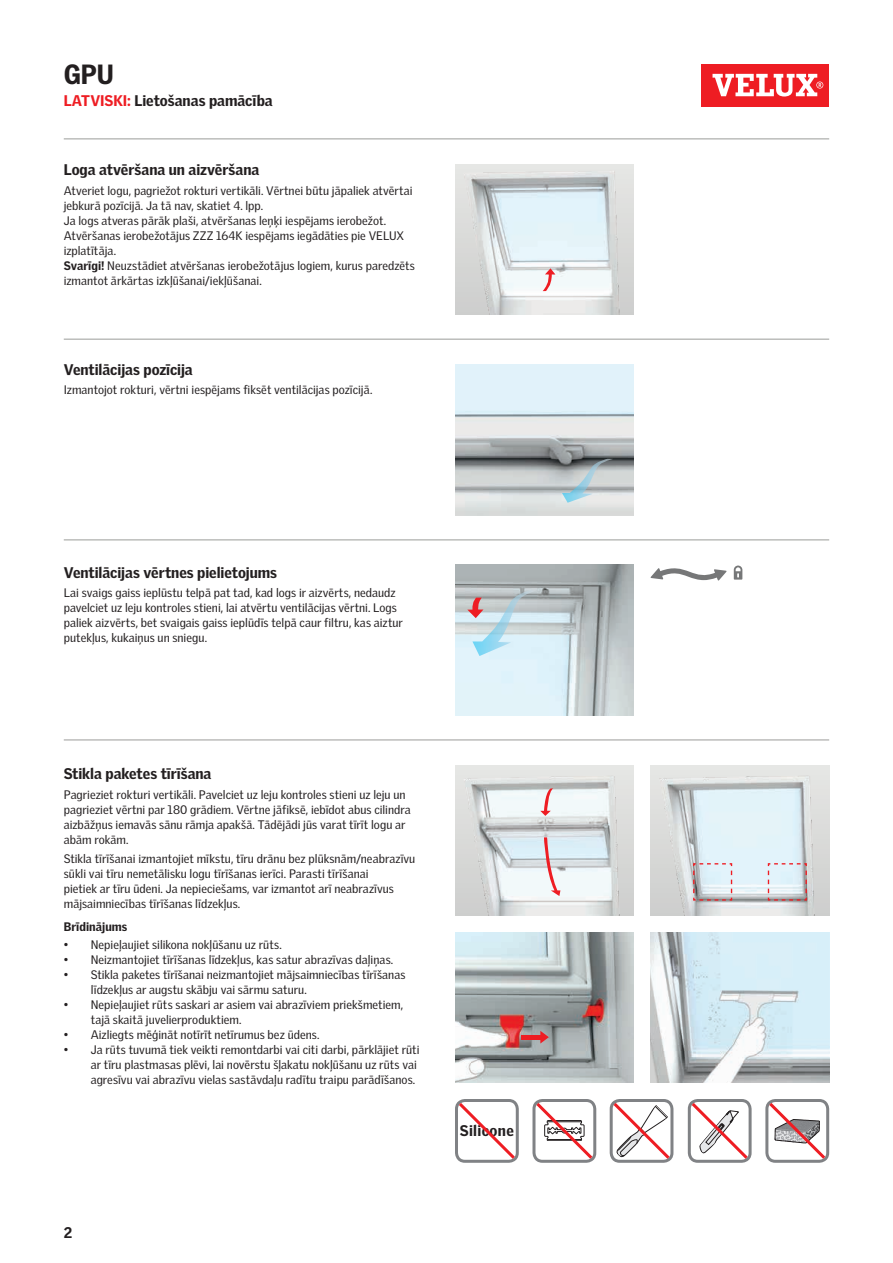
<style>
.page{position:relative;width:893px;height:1263px;background:#fff}
.page>*{position:absolute;margin:0;border:0;box-sizing:border-box;transform-origin:0 0}
.t1{font:900 27px "Velux Gothic";color:#231f20}
.t2{font:900 15px "Velux Gothic";letter-spacing:-.005em;color:#231f20}
.t3{font:900 15px "Velux Gothic";letter-spacing:.025em;color:#231f20}
.t4{font:12px/15px "Velux Gothic";letter-spacing:.005em;color:#231f20}
.t5{font:900 12px "Velux Gothic";letter-spacing:.005em;color:#231f20}
.s1{color:#ee1d23}
.s2{font-weight:900}
</style>
<div class="page">
<img style="left:651px;top:765px;width:178px;height:150px">
<img style="left:455px;top:365px;width:179px;height:150px">
<img style="left:455px;top:164px;width:179px;height:151px">
<img style="left:651px;top:932px;width:178px;height:150px">
<div style="left:702px;top:64px;width:127px;height:42px;background:#ee1d23"></div>
<svg style="left:712px;top:74px;width:111px;height:23px"></svg>
<div style="left:688px;top:1099px;width:64px;height:64px;border:3px solid #808285;border-radius:9px"></div>
<svg style="left:688px;top:1100px;width:63px;height:62px"></svg>
<div style="left:610px;top:1099px;width:63px;height:64px;border:3px solid #808285;border-radius:9px"></div>
<svg style="left:610px;top:1100px;width:63px;height:62px"></svg>
<div style="left:765px;top:1099px;width:64px;height:64px;border:3px solid #808285;border-radius:9px"></div>
<svg style="left:766px;top:1100px;width:62px;height:62px"></svg>
<div style="left:532px;top:1099px;width:64px;height:64px;border:3px solid #808285;border-radius:9px"></div>
<svg style="left:533px;top:1100px;width:63px;height:62px"></svg>
<div style="left:455px;top:1099px;width:64px;height:64px;border:3px solid #808285;border-radius:9px"></div>
<svg style="left:456px;top:1100px;width:62px;height:62px"></svg>
<svg style="left:562px;top:459px;width:51px;height:44px"></svg>
<svg style="left:543px;top:268px;width:12px;height:23px"></svg>
<svg style="left:692px;top:862px;width:41px;height:39px"></svg>
<svg style="left:767px;top:862px;width:41px;height:39px"></svg>
<img style="left:455px;top:565px;width:179px;height:150px">
<svg style="left:467px;top:590px;width:70px;height:66px"></svg>
<img style="left:455px;top:765px;width:179px;height:150px">
<svg style="left:544px;top:837px;width:16px;height:59px"></svg>
<svg style="left:540px;top:788px;width:13px;height:28px"></svg>
<img style="left:455px;top:932px;width:179px;height:150px">
<svg style="left:540px;top:1031px;width:9px;height:12px"></svg>
<hr style="left:521px;top:1035px;width:22px;height:4px;background:#ee1d23">
<svg style="left:734px;top:565px;width:8px;height:15px"></svg>
<svg style="left:651px;top:568px;width:75px;height:12px"></svg>
<hr style="left:64px;top:338px;width:765px;height:2px;background:#bcbdbb">
<hr style="left:64px;top:539px;width:765px;height:2px;background:#bcbdbb">
<hr style="left:64px;top:739px;width:765px;height:2px;background:#bcbdbb">
<hr style="left:64px;top:138px;width:765px;height:2px;background:#bcbdbb">
<h1 class="t1" style="left:64px;top:57px;width:51px">GPU</h1>
<p class="t2" style="left:64px;top:91px;width:211px"><span class="s1">LATVISKI:</span> Lietošanas pamācība</p>
<p class="t2" style="left:64px;top:160px;width:197px">Loga atvēršana un aizvēršana</p>
<p class="t4" style="left:64px;top:183px;width:353px">Atveriet logu, pagriežot rokturi vertikāli. Vērtnei būtu jāpaliek atvērtai jebkurā pozīcijā. Ja tā nav, skatiet 4. lpp.<br>Ja logs atveras pārāk plaši, atvēršanas leņķi iespējams ierobežot.<br>Atvēršanas ierobežotājus ZZZ 164K iespējams iegādāties pie VELUX izplatītāja.<br><span class="s2">Svarīgi!</span> Neuzstādiet atvēršanas ierobežotājus logiem, kurus paredzēts izmantot ārkārtas izkļūšanai/iekļūšanai.</p>
<p class="t2" style="left:64px;top:360px;width:131px">Ventilācijas pozīcija</p>
<p class="t4" style="left:64px;top:382px;width:310px">Izmantojot rokturi, vērtni iespējams fiksēt ventilācijas pozīcijā.</p>
<p class="t2" style="left:64px;top:563px;width:215px">Ventilācijas vērtnes pielietojums</p>
<p class="t4" style="left:64px;top:585px;width:341px">Lai svaigs gaiss ieplūstu telpā pat tad, kad logs ir aizvērts, nedaudz pavelciet uz leju kontroles stieni, lai atvērtu ventilācijas vērtni. Logs paliek aizvērts, bet svaigais gaiss ieplūdīs telpā caur filtru, kas aiztur putekļus, kukaiņus un sniegu.</p>
<p class="t2" style="left:64px;top:764px;width:149px">Stikla paketes tīrīšana</p>
<p class="t4" style="left:64px;top:787px;width:348px">Pagrieziet rokturi vertikāli. Pavelciet uz leju kontroles stieni uz leju un pagrieziet vērtni par 180 grādiem. Vērtne jāfiksē, iebīdot abus cilindra aizbāžņus iemavās sānu rāmja apakšā. Tādējādi jūs varat tīrīt logu ar abām rokām.</p>
<p class="t4" style="left:64px;top:851px;width:353px">Stikla tīrīšanai izmantojiet mīkstu, tīru drānu bez plūksnām/neabrazīvu sūkli vai tīru nemetālisku logu tīrīšanas ierīci. Parasti tīrīšanai<br>pietiek ar tīru ūdeni. Ja nepieciešams, var izmantot arī neabrazīvus mājsaimniecības tīrīšanas līdzekļus.</p>
<p class="t5" style="left:64px;top:919px;width:65px">Brīdinājums</p>
<p class="t4" style="left:64px;top:936px;width:220px">• Nepieļaujiet silikona nokļūšanu uz rūts.</p>
<p class="t4" style="left:64px;top:951px;width:331px">• Neizmantojiet tīrīšanas līdzekļus, kas satur abrazīvas daļiņas.</p>
<p class="t4" style="left:91px;top:966px;width:316px;text-indent:-27px">• Stikla paketes tīrīšanai neizmantojiet mājsaimniecības tīrīšanas līdzekļus ar augstu skābju vai sārmu saturu.</p>
<p class="t4" style="left:91px;top:996px;width:314px;text-indent:-27px">• Nepieļaujiet rūts saskari ar asiem vai abrazīviem priekšmetiem, tajā skaitā juvelierproduktiem.</p>
<p class="t4" style="left:64px;top:1026px;width:257px">• Aizliegts mēģināt notīrīt netīrumus bez ūdens.</p>
<p class="t4" style="left:91px;top:1041px;width:330px;text-indent:-27px">• Ja rūts tuvumā tiek veikti remontdarbi vai citi darbi, pārklājiet rūti ar tīru plastmasas plēvi, lai novērstu šļakatu nokļūšanu uz rūts vai agresīvu vai abrazīvu vielas sastāvdaļu radītu traipu parādīšanos.</p>
<p class="t2" style="left:64px;top:1222px;width:10px">2</p>
<p class="t3" style="left:460px;top:1121px;width:56px">Silicone</p>
</div>
